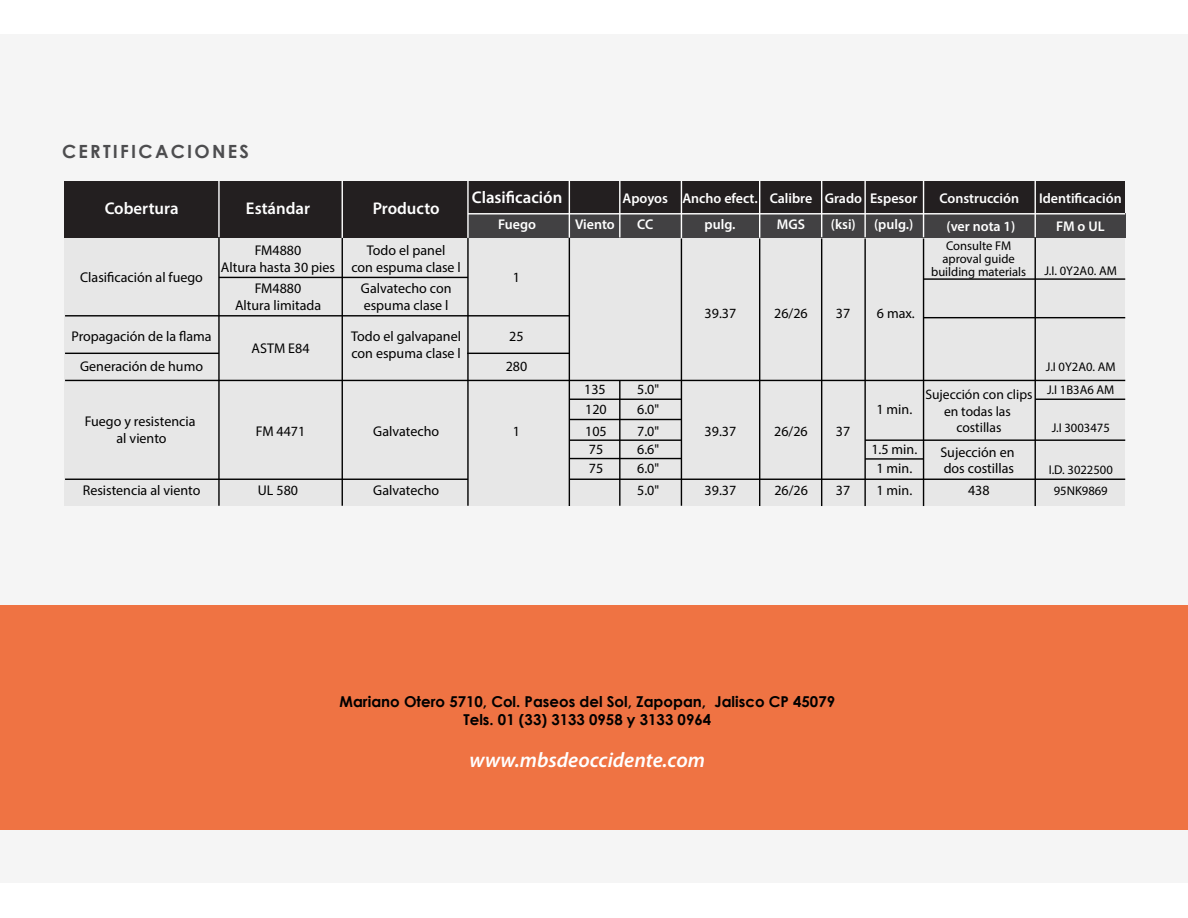
<style>
.page{position:relative;width:1188px;height:918px;background:#fff}
.page>*{position:absolute;margin:0;border:0;box-sizing:border-box;transform-origin:0 0}
.t1{font:italic 600 21px "Myriad Pro";color:#fff}
.t2{font:600 19.65px "Myriad Pro";color:#231f20}
.t3{font:700 18.15px "Century Gothic";letter-spacing:.125em;color:#4d4d4f}
.t4{font:600 16.95px "Myriad Pro";color:#fff}
.t5{font:700 15px/18px "Century Gothic";color:#000;text-align:center}
.t6{font:14.1px/17px "Myriad Pro";color:#000;text-align:center}
.t7{font:600 14.1px "Myriad Pro";color:#fff}
.t8{font:14.1px/18.8px "Myriad Pro";color:#010101}
.t9{font:13.65px/16.5px "Myriad Pro";color:#000;text-align:center}
.t10{font:12.75px/12.8px "Myriad Pro";color:#000;text-align:center}
</style>
<div class="page">
<div style="left:0;top:35px;width:1188px;height:848px;background:#f5f5f5"></div>
<div style="left:0;top:605px;width:1188px;height:225px;background:#ef7343"></div>
<div style="left:65px;top:212px;width:1060px;height:294px;background:#e7e7e7"></div>
<div style="left:65px;top:182px;width:1060px;height:56px;background:#231f20"></div>
<hr style="left:218px;top:182px;width:2px;height:57px;background:#fff">
<hr style="left:342px;top:182px;width:1px;height:57px;background:#fff">
<hr style="left:342px;top:238px;width:1px;height:268px;background:#010101">
<hr style="left:218px;top:237px;width:2px;height:269px;background:#010101">
<hr style="left:681px;top:239px;width:1px;height:267px;background:#010101">
<div style="left:468px;top:213px;width:657px;height:25px;background:#424143"></div>
<hr style="left:619px;top:380px;width:2px;height:126px;background:#010101">
<hr style="left:821px;top:239px;width:1px;height:267px;background:#010101">
<hr style="left:759px;top:239px;width:1px;height:267px;background:#010101">
<hr style="left:864px;top:239px;width:2px;height:267px;background:#010101">
<hr style="left:923px;top:239px;width:1px;height:267px;background:#010101">
<hr style="left:1035px;top:237px;width:1px;height:269px;background:#010101">
<hr style="left:681px;top:182px;width:1px;height:56px;background:#fff">
<hr style="left:619px;top:182px;width:2px;height:55px;background:#fff">
<hr style="left:569px;top:182px;width:1px;height:56px;background:#fff">
<hr style="left:821px;top:182px;width:1px;height:55px;background:#fff">
<hr style="left:864px;top:182px;width:2px;height:55px;background:#fff">
<hr style="left:923px;top:182px;width:1px;height:55px;background:#fff">
<hr style="left:1035px;top:182px;width:1px;height:55px;background:#fff">
<hr style="left:759px;top:182px;width:1px;height:56px;background:#fff">
<hr style="left:467px;top:182px;width:2px;height:57px;background:#fff">
<hr style="left:467px;top:238px;width:2px;height:268px;background:#010101">
<hr style="left:569px;top:238px;width:1px;height:268px;background:#010101">
<hr style="left:219px;top:277px;width:249px;height:1px;background:#010101">
<hr style="left:65px;top:315px;width:504px;height:2px;background:#010101">
<hr style="left:65px;top:380px;width:1060px;height:1px;background:#010101">
<hr style="left:65px;top:479px;width:403px;height:1px;background:#010101">
<hr style="left:467px;top:353px;width:102px;height:1px;background:#010101">
<hr style="left:65px;top:353px;width:154px;height:1px;background:#010101">
<hr style="left:569px;top:399px;width:112px;height:1px;background:#010101">
<hr style="left:569px;top:419px;width:112px;height:1px;background:#010101">
<hr style="left:569px;top:439px;width:112px;height:2px;background:#010101">
<hr style="left:1035px;top:399px;width:90px;height:1px;background:#010101">
<hr style="left:569px;top:458px;width:112px;height:1px;background:#010101">
<hr style="left:865px;top:439px;width:260px;height:2px;background:#010101">
<hr style="left:865px;top:458px;width:59px;height:2px;background:#010101">
<hr style="left:924px;top:317px;width:201px;height:1px;background:#010101">
<hr style="left:924px;top:278px;width:201px;height:2px;background:#010101">
<hr style="left:569px;top:479px;width:556px;height:1px;background:#010101">
<hr style="left:468px;top:213px;width:657px;height:1px;background:#fff">
<p class="t3" style="left:62px;top:139px;width:188px">CERTIFICACIONES</p>
<h2 class="t2" style="left:64px;top:144px;width:126px">Certificaciones</h2>
<p class="t4" style="left:105px;top:197px;width:75px">Cobertura</p>
<p class="t4" style="left:246px;top:197px;width:66px">Estándar</p>
<p class="t4" style="left:373px;top:197px;width:68px">Producto</p>
<p class="t6" style="left:80px;top:268px;width:124px">Clasificación al fuego</p>
<p class="t6" style="left:72px;top:328px;width:142px">Propagación de la flama</p>
<p class="t6" style="left:80px;top:357px;width:125px">Generación de humo</p>
<p class="t6" style="left:221px;top:241px;width:116px">FM4880<br>Altura hasta 30 pies</p>
<p class="t6" style="left:235px;top:279px;width:88px">FM4880<br>Altura limitada</p>
<p class="t6" style="left:252px;top:340px;width:59px">ASTM E84</p>
<p class="t6" style="left:351px;top:241px;width:111px">Todo el panel<br>con espuma clase l</p>
<p class="t6" style="left:361px;top:279px;width:92px;text-align:left">Galvatecho con espuma clase l</p>
<p class="t6" style="left:351px;top:328px;width:111px;text-align:left">Todo el galvapanel con espuma clase l</p>
<p class="t6" style="left:85px;top:412px;width:112px">Fuego y resistencia al viento</p>
<p class="t6" style="left:83px;top:482px;width:119px">Resistencia al viento</p>
<p class="t6" style="left:256px;top:422px;width:51px">FM 4471</p>
<p class="t6" style="left:258px;top:482px;width:42px">UL 580</p>
<p class="t6" style="left:373px;top:422px;width:67px">Galvatecho</p>
<p class="t6" style="left:373px;top:482px;width:67px">Galvatecho</p>
<p class="t4" style="left:472px;top:186px;width:92px">Clasificación</p>
<p class="t7" style="left:623px;top:189px;width:47px">Apoyos</p>
<p class="t7" style="left:682px;top:189px;width:236px">Ancho efect. Calibre Grado Espesor</p>
<p class="t7" style="left:939px;top:189px;width:81px">Construcción</p>
<p class="t7" style="left:1039px;top:189px;width:84px">Identificación</p>
<p class="t7" style="left:498px;top:215px;width:39px">Fuego</p>
<p class="t7" style="left:575px;top:215px;width:41px">Viento</p>
<p class="t7" style="left:637px;top:215px;width:18px">CC</p>
<p class="t7" style="left:705px;top:215px;width:32px">pulg.</p>
<p class="t7" style="left:777px;top:215px;width:30px">MGS</p>
<p class="t7" style="left:831px;top:215px;width:27px">(ksi)</p>
<p class="t7" style="left:874px;top:215px;width:41px">(pulg.)</p>
<p class="t7" style="left:946px;top:217px;width:70px">(ver nota 1)</p>
<p class="t7" style="left:1056px;top:217px;width:50px">FM o UL</p>
<p class="t8" style="left:513px;top:267px;width:9px">1</p>
<p class="t10" style="left:931px;top:239px;width:97px">Consulte FM aproval guide building materials</p>
<p class="t10" style="left:1044px;top:264px;width:74px">J.I. 0Y2A0. AM</p>
<p class="t8" style="left:705px;top:303px;width:33px">39.37</p>
<p class="t8" style="left:774px;top:303px;width:35px">26/26</p>
<p class="t8" style="left:836px;top:303px;width:16px">37</p>
<p class="t8" style="left:877px;top:303px;width:40px">6 max.</p>
<p class="t8" style="left:509px;top:327px;width:16px">25</p>
<p class="t8" style="left:506px;top:357px;width:23px">280</p>
<p class="t8" style="left:513px;top:421px;width:9px">1</p>
<p class="t8" style="left:584px;top:380px;width:23px">135</p>
<p class="t8" style="left:637px;top:379px;width:24px;line-height:19.6px">5.0"<br>6.0"</p>
<p class="t8" style="left:637px;top:421px;width:24px;text-align:justify">7.0" 6.6" 6.0"</p>
<p class="t8" style="left:637px;top:481px;width:24px">5.0"</p>
<p class="t8" style="left:585px;top:398px;width:23px;line-height:22.2px">120<br>105</p>
<p class="t8" style="left:589px;top:440px;width:16px;line-height:19.2px">75<br>75</p>
<p class="t8" style="left:705px;top:421px;width:33px">39.37</p>
<p class="t8" style="left:705px;top:481px;width:33px">39.37</p>
<p class="t8" style="left:774px;top:421px;width:35px">26/26</p>
<p class="t8" style="left:836px;top:421px;width:16px">37</p>
<p class="t8" style="left:774px;top:481px;width:35px">26/26</p>
<p class="t8" style="left:836px;top:481px;width:16px">37</p>
<p class="t9" style="left:925px;top:386px;width:109px">Sujección con clips en todas las costillas</p>
<p class="t6" style="left:940px;top:443px;width:76px;text-align:left">Sujección en dos costillas</p>
<p class="t8" style="left:876px;top:399px;width:37px">1 min.</p>
<p class="t8" style="left:871px;top:440px;width:47px">1.5 min.</p>
<p class="t8" style="left:876px;top:481px;width:37px">1 min.</p>
<p class="t8" style="left:968px;top:481px;width:23px">438</p>
<p class="t8" style="left:876px;top:459px;width:37px">1 min.</p>
<p class="t10" style="left:1046px;top:356px;width:71px;line-height:22.5px;text-align:left">J.I 0Y2A0. AM<br>J.I 1B3A6 AM</p>
<p class="t10" style="left:1052px;top:421px;width:60px">J.I 3003475</p>
<p class="t10" style="left:1049px;top:463px;width:66px">I.D. 3022500</p>
<p class="t10" style="left:1054px;top:484px;width:55px">95NK9869</p>
<p class="t5" style="left:340px;top:693px;width:497px">Mariano Otero 5710, Col. Paseos del Sol, Zapopan, Jalisco CP 45079<br>Tels. 01 (33) 3133 0958 y 3133 0964</p>
<h1 class="t1" style="left:470px;top:747px;width:237px">www.mbsdeoccidente.com</h1>
</div>
